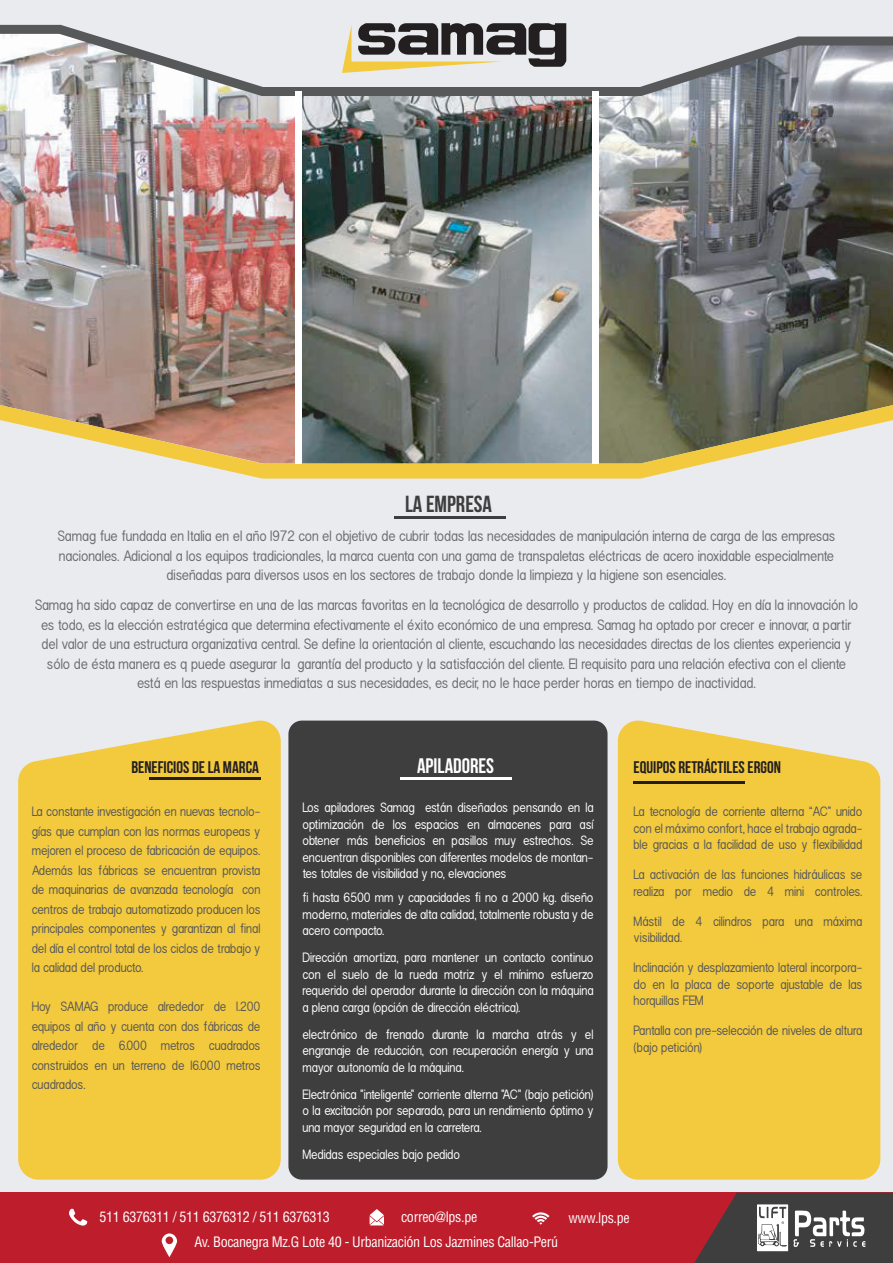
<style>
.page{position:relative;width:893px;height:1263px;background:#fff}
.page>*{position:absolute;margin:0;border:0;box-sizing:border-box;transform-origin:0 0}
.t1{font:23.25px "Bebas Neue";color:#3e3e3f}
.t2{font:21px "Bebas Neue";color:#fff}
.t3{font:16.8px "Bebas Neue";color:#231f20}
.t4{font:15px/19.5px "Viro";color:#6c6d70;text-align:center}
.t5{font:condensed 14.1px "Helvetica LT Std";letter-spacing:-.025em;color:#fff}
.t6{font:13.5px/19.5px "Viro";color:#57585a;text-align:justify}
.t7{font:13.5px/16.5px "Viro";color:#fff;text-align:justify}
</style>
<div class="page">
<img style="left:599px;top:100px;width:294px;height:305px">
<img style="left:302px;top:100px;width:290px;height:305px">
<img style="left:0;top:100px;width:295px;height:305px">
<div style="left:0;top:478px;width:893px;height:715px;background:#eaebee"></div>
<div style="left:0;top:1193px;width:893px;height:70px;background:#be1d2c"></div>
<svg style="left:161px;top:1233px;width:16px;height:24px"></svg>
<svg style="left:69px;top:1209px;width:18px;height:17px"></svg>
<svg style="left:370px;top:1209px;width:14px;height:16px"></svg>
<svg style="left:532px;top:1212px;width:17px;height:12px"></svg>
<svg style="left:694px;top:1193px;width:199px;height:70px;background:#685759"></svg>
<div style="left:18px;top:718px;width:263px;height:462px;background:#f3c93d"></div>
<div style="left:618px;top:718px;width:262px;height:462px;background:#f3c93d"></div>
<div style="left:288px;top:720px;width:320px;height:459px;background:#3e3e3f;border-radius:14px"></div>
<svg style="left:0;top:405px;width:893px;height:73px;background:#afa381"></svg>
<hr style="left:400px;top:777px;width:111px;height:2px;background:#fff">
<hr style="left:394px;top:517px;width:112px;height:2px;background:#3e3e3f">
<hr style="left:149px;top:777px;width:111px;height:2px;background:#231f20">
<hr style="left:634px;top:781px;width:111px;height:2px;background:#231f20">
<div style="left:0;top:0;width:893px;height:20px;background:#eaebee"></div>
<svg style="left:0;top:20px;width:893px;height:80px;background:#bcbdbd"></svg>
<div style="left:295px;top:92px;width:6px;height:372px;background:#fff"></div>
<div style="left:593px;top:92px;width:6px;height:372px;background:#fff"></div>
<h1 class="t1" style="left:405px;top:491px;width:88px">LA EMPRESA</h1>
<p class="t4" style="left:58px;top:527px;width:779px">Samag fue fundada en Italia en el año 1972 con el objetivo de cubrir todas las necesidades de manipulación interna de carga de las empresas nacionales. Adicional a los equipos tradicionales, la marca cuenta con una gama de transpaletas eléctricas de acero inoxidable especialmente diseñadas para diversos usos en los sectores de trabajo donde la limpieza y la higiene son esenciales.</p>
<p class="t4" style="left:35px;top:596px;width:825px">Samag ha sido capaz de convertirse en una de las marcas favoritas en la tecnológica de desarrollo y productos de calidad. Hoy en día la innovación lo es todo, es la elección estratégica que determina efectivamente el éxito económico de una empresa. Samag ha optado por crecer e innovar, a partir del valor de una estructura organizativa central. Se define la orientación al cliente, escuchando las necesidades directas de los clientes experiencia y sólo de ésta manera es q puede asegurar la garantía del producto y la satisfacción del cliente. El requisito para una relación efectiva con el cliente está en las respuestas inmediatas a sus necesidades, es decir, no le hace perder horas en tiempo de inactividad.</p>
<p class="t3" style="left:131px;top:758px;width:129px">BENEFICIOS DE LA MARCA</p>
<h2 class="t2" style="left:417px;top:754px;width:79px">APILADORES</h2>
<p class="t6" style="left:32px;top:802px;width:230px">La constante investigación en nuevas tecnolo&shy;gías que cumplan con las normas europeas y mejoren el proceso de fabricación de equipos.<br>Además las fábricas se encuentran provista de maquinarias de avanzada tecnología con centros de trabajo automatizado producen los principales componentes y garantizan al final del día el control total de los ciclos de trabajo y la calidad del producto.</p>
<p class="t6" style="left:32px;top:997px;width:230px">Hoy SAMAG produce alrededor de 1.200 equipos al año y cuenta con dos fábricas de alrededor de 6.000 metros cuadrados construidos en un terreno de 16.000 metros cuadrados.</p>
<p class="t7" style="left:302px;top:799px;width:293px">Los apiladores Samag están diseñados pensando en la optimización de los espacios en almacenes para así obtener más beneficios en pasillos muy estrechos. Se encuentran disponibles con diferentes modelos de montan&shy;tes totales de visibilidad y no, elevaciones</p>
<p class="t7" style="left:302px;top:889px;width:293px">fi hasta 6500 mm y capacidades fi no a 2000 kg. diseño moderno, materiales de alta calidad, totalmente robusta y de acero compacto.</p>
<p class="t7" style="left:302px;top:949px;width:293px">Dirección amortiza, para mantener un contacto continuo con el suelo de la rueda motriz y el mínimo esfuerzo requerido del operador durante la dirección con la máquina a plena carga (opción de dirección eléctrica).</p>
<p class="t7" style="left:302px;top:1026px;width:293px">electrónico de frenado durante la marcha atrás y el engranaje de reducción, con recuperación energía y una mayor autonomía de la máquina.</p>
<p class="t7" style="left:302px;top:1086px;width:293px">Electrónica "inteligente" corriente alterna "AC" (bajo petición) o la excitación por separado, para un rendimiento óptimo y una mayor seguridad en la carretera.</p>
<p class="t7" style="left:302px;top:1146px;width:159px">Medidas especiales bajo pedido</p>
<p class="t3" style="left:634px;top:758px;width:149px">EQUIPOS RETRÁCTILES ERGON</p>
<p class="t6" style="left:634px;top:803px;width:230px;line-height:16.5px">La tecnología de corriente alterna “AC” unido con el máximo confort, hace el trabajo agrada&shy;ble gracias a la facilidad de uso y flexibilidad</p>
<p class="t6" style="left:634px;top:866px;width:230px;line-height:16.5px">La activación de las funciones hidráulicas se realiza por medio de 4 mini controles.</p>
<p class="t6" style="left:634px;top:913px;width:230px;line-height:16.5px">Mástil de 4 cilindros para una máxima visibilidad.</p>
<p class="t6" style="left:634px;top:959px;width:230px;line-height:16.5px">Inclinación y desplazamiento lateral incorpora&shy;do en la placa de soporte ajustable de las horquillas FEM</p>
<p class="t6" style="left:634px;top:1022px;width:230px;line-height:16.5px">Pantalla con pre-selección de niveles de altura (bajo petición)</p>
<p class="t5" style="left:100px;top:1208px;width:232px">511 6376311 / 511 6376312 / 511 6376313</p>
<p class="t5" style="left:401px;top:1208px;width:78px">correo@lps.pe</p>
<p class="t5" style="left:568px;top:1209px;width:63px">www.lps.pe</p>
<p class="t5" style="left:194px;top:1233px;width:365px">Av. Bocanegra Mz.G Lote 40 - Urbanización Los Jazmines Callao-Perú</p>
</div>
